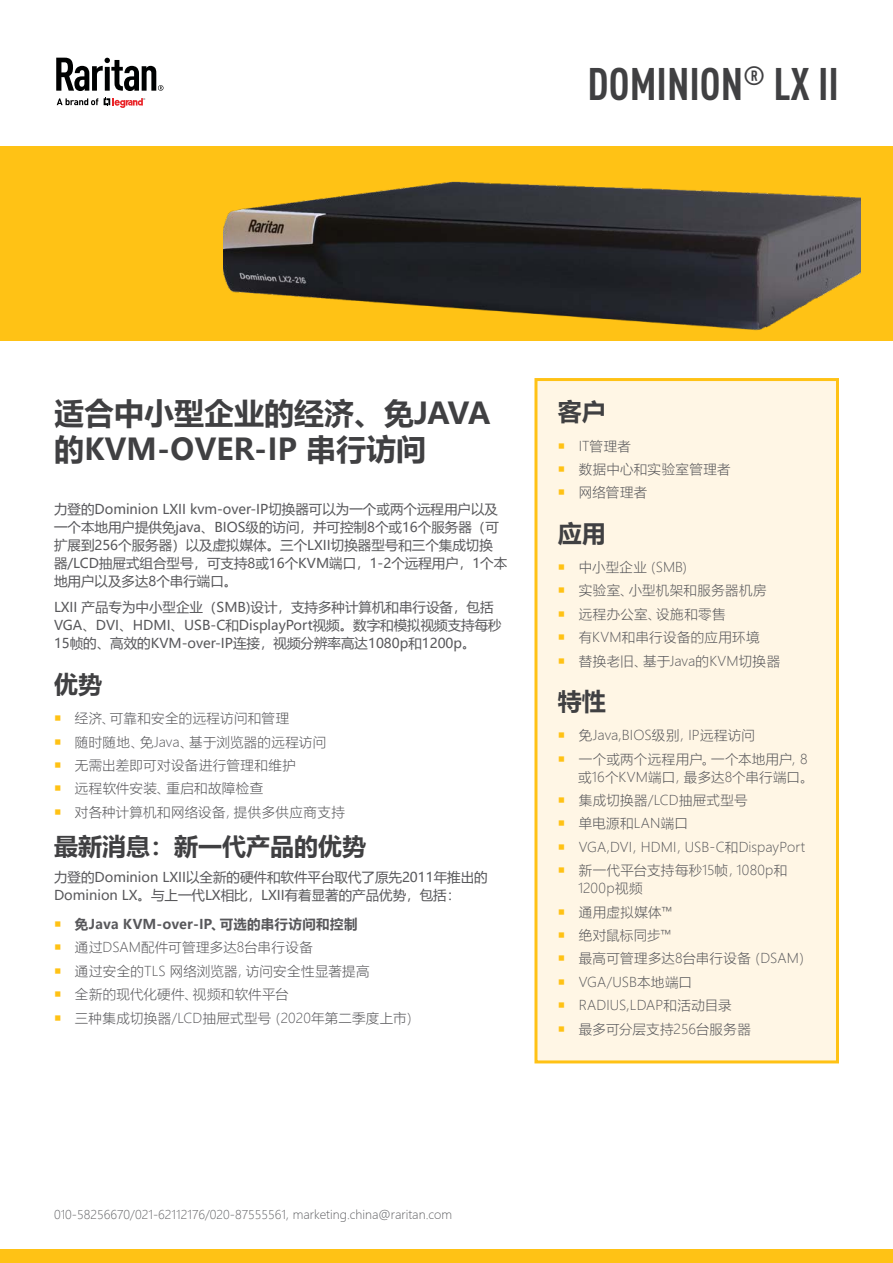
<style>
.page{position:relative;width:893px;height:1263px;background:#fff}
.page>*{position:absolute;margin:0;border:0;box-sizing:border-box;transform-origin:0 0}
.t1{font:700 condensed 45px "DIN Pro";color:#404042}
.t2{font:700 30px/36px "Microsoft Ya Hei";color:#404042}
.t3{font:700 24px "Microsoft Ya Hei";color:#404042}
.t4{font:300 13.5px/23.4px "Microsoft Ya Hei";letter-spacing:.015em;color:#58585b}
.t5{font:13.5px/18px "Microsoft Ya Hei";color:#58585b}
.t6{font:700 13.5px "Microsoft Ya Hei";letter-spacing:.015em;color:#58585b}
.t7{font:300 12px "Microsoft Ya Hei";color:#636467}
</style>
<div class="page">
<div style="left:0;top:146px;width:893px;height:194px;background:#ffc215"></div>
<div style="left:0;top:1249px;width:893px;height:14px;background:#ffc215"></div>
<div style="left:536px;top:379px;width:301px;height:683px;background:#fff6e5"></div>
<div style="left:534px;top:378px;width:305px;height:685px;border:3px solid #ffc215"></div>
<svg style="left:104px;top:98px;width:41px;height:10px"></svg>
<svg style="left:57px;top:98px;width:41px;height:7px"></svg>
<svg style="left:56px;top:58px;width:107px;height:33px"></svg>
<img style="left:224px;top:181px;width:637px;height:160px">
<h1 class="t1" style="left:588px;top:57px;width:253px">DOMINION<sup>®</sup> LX II</h1>
<h2 class="t2" style="left:54px;top:394px;width:438px">适合中小型企业的经济、免JAVA的KVM-OVER-IP 串行访问</h2>
<p class="t5" style="left:54px;top:500px;width:455px">力登的Dominion LXII kvm-over-IP切换器可以为一个或两个远程用户以及一个本地用户提供免java、BIOS级的访问，并可控制8个或16个服务器（可扩展到256个服务器）以及虚拟媒体。三个LXII切换器型号和三个集成切换器/LCD抽屉式组合型号，可支持8或16个KVM端口，1-2个远程用户，1个本地用户以及多达8个串行端口。</p>
<p class="t5" style="left:54px;top:598px;width:449px">LXII 产品专为中小型企业（SMB)设计，支持多种计算机和串行设备，包括<br>VGA、DVI、HDMI、USB-C和DisplayPort视频。数字和模拟视频支持每秒<br>15帧的、高效的KVM-over-IP连接，视频分辨率高达1080p和1200p。</p>
<h3 class="t3" style="left:54px;top:668px;width:49px">优势</h3>
<p class="t4" style="left:75px;top:706px;width:272px">经济、可靠和安全的远程访问和管理<br>随时随地、免Java、基于浏览器的远程访问<br>无需出差即可对设备进行管理和维护<br>远程软件安装、重启和故障检查<br>对各种计算机和网络设备，提供多供应商支持</p>
<h3 class="t3" style="left:54px;top:830px;width:313px">最新消息：新一代产品的优势</h3>
<p class="t5" style="left:54px;top:868px;width:435px">力登的Dominion LXII以全新的硬件和软件平台取代了原先2011年推出的<br>Dominion LX。与上一代LX相比，LXII有着显著的产品优势，包括：</p>
<p class="t6" style="left:75px;top:915px;width:284px">免Java KVM-over-IP、可选的串行访问和控制</p>
<p class="t4" style="left:75px;top:935px;width:346px">通过DSAM配件可管理多达8台串行设备<br>通过安全的TLS 网络浏览器，访问安全性显著提高<br>全新的现代化硬件、视频和软件平台<br>三种集成切换器/LCD抽屉式型号（2020年第二季度上市）</p>
<h3 class="t3" style="left:558px;top:395px;width:49px">客户</h3>
<p class="t4" style="left:579px;top:434px;width:154px">IT管理者<br>数据中心和实验室管理者网络管理者</p>
<h3 class="t3" style="left:558px;top:516px;width:49px">应用</h3>
<p class="t4" style="left:579px;top:555px;width:203px">中小型企业（SMB)<br>实验室、小型机架和服务器机房远程办公室、设施和零售<br>有KVM和串行设备的应用环境<br>替换老旧、基于Java的KVM切换器</p>
<h3 class="t3" style="left:558px;top:685px;width:49px">特性</h3>
<p class="t4" style="left:579px;top:723px;width:230px">免Java,BIOS级别，IP远程访问<br>一个或两个远程用户。一个本地用户，8</p>
<p class="t4" style="left:578px;top:765px;width:237px">或16个KVM端口，最多达8个串行端口。集成切换器/LCD抽屉式型号<br>单电源和LAN端口<br>VGA,DVI，HDMI，USB-C和DispayPort新一代平台支持每秒15帧，1080p和</p>
<p class="t4" style="left:578px;top:876px;width:235px">1200p视频<br>通用虚拟媒体™<br>绝对鼠标同步™<br>最高可管理多达8台串行设备（DSAM）<br>VGA/USB本地端口<br>RADIUS,LDAP和活动目录<br>最多可分层支持256台服务器</p>
<p class="t7" style="left:54px;top:1206px;width:400px">010-58256670/021-62112176/020-87555561, marketing.china@raritan.com</p>
</div>
